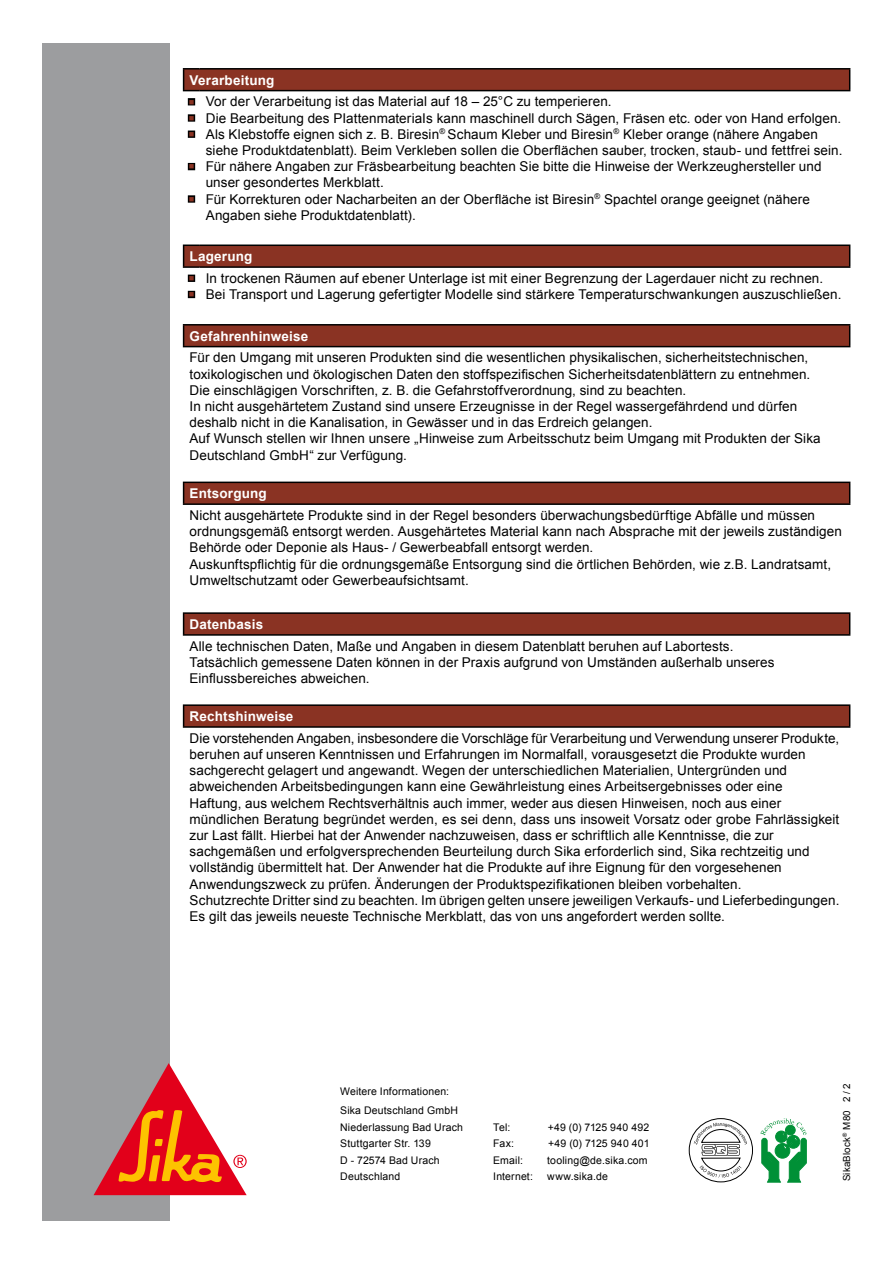
<style>
.page{position:relative;width:893px;height:1263px;background:#fff}
.page>*{position:absolute;margin:0;border:0;box-sizing:border-box;transform-origin:0 0}
.t1{font:13.5px/16.2px "Arial";letter-spacing:.005em;color:#000}
.t2{font:700 13.5px "Arial";letter-spacing:.01em;color:#fff}
.t3{font:10.5px/16.5px "Arial";letter-spacing:.015em;color:#000}
.t4{font:9.75px "Arial";letter-spacing:.025em;color:#000}
.t5{font:7.5px/16.2px "Wingdings";color:#8a3323;text-align:justify}
</style>
<div class="page">
<div style="left:43px;top:43px;width:127px;height:1177px;background:#9c9d9f"></div>
<svg style="left:94px;top:1063px;width:153px;height:132px"></svg>
<svg style="left:760px;top:1118px;width:46px;height:64px"></svg>
<div style="left:689px;top:1118px;width:64px;height:64px;border:1px solid #000;border-radius:50%"></div>
<svg style="left:694px;top:1123px;width:53px;height:54px"></svg>
<div style="left:184px;top:69px;width:666px;height:22px;background:#8a3323"></div>
<svg style="left:184px;top:91px;width:666px;height:112px"></svg>
<hr style="left:200px;top:68px;width:650px;height:2px;background:#000">
<svg style="left:849px;top:70px;width:1px;height:20px"></svg>
<svg style="left:183px;top:68px;width:17px;height:23px"></svg>
<hr style="left:200px;top:90px;width:650px;height:1px;background:#000">
<div style="left:188px;top:98px;width:7px;height:7px;border:3px solid #000"></div>
<div style="left:188px;top:114px;width:7px;height:8px;border:3px solid #000"></div>
<div style="left:188px;top:131px;width:7px;height:7px;border:3px solid #000"></div>
<div style="left:188px;top:163px;width:7px;height:7px;border:3px solid #000"></div>
<div style="left:188px;top:195px;width:7px;height:8px;border:3px solid #000"></div>
<div style="left:184px;top:325px;width:666px;height:22px;background:#8a3323"></div>
<svg style="left:849px;top:326px;width:1px;height:20px"></svg>
<hr style="left:183px;top:324px;width:667px;height:2px;background:#000">
<svg style="left:183px;top:326px;width:1px;height:20px"></svg>
<hr style="left:183px;top:346px;width:667px;height:1px;background:#000">
<div style="left:184px;top:482px;width:666px;height:22px;background:#8a3323"></div>
<svg style="left:849px;top:483px;width:1px;height:20px"></svg>
<hr style="left:183px;top:482px;width:667px;height:1px;background:#000">
<svg style="left:183px;top:483px;width:1px;height:20px"></svg>
<hr style="left:183px;top:503px;width:667px;height:2px;background:#000">
<div style="left:184px;top:613px;width:666px;height:22px;background:#8a3323"></div>
<svg style="left:849px;top:614px;width:1px;height:20px"></svg>
<hr style="left:183px;top:612px;width:667px;height:2px;background:#000">
<svg style="left:183px;top:614px;width:1px;height:20px"></svg>
<hr style="left:183px;top:634px;width:667px;height:2px;background:#000">
<div style="left:184px;top:705px;width:666px;height:22px;background:#8a3323"></div>
<svg style="left:849px;top:706px;width:1px;height:20px"></svg>
<hr style="left:183px;top:704px;width:667px;height:2px;background:#000">
<svg style="left:183px;top:706px;width:1px;height:20px"></svg>
<hr style="left:183px;top:726px;width:667px;height:2px;background:#000">
<svg style="left:183px;top:244px;width:667px;height:55px"></svg>
<p class="t2" style="left:190px;top:71px;width:86px">Verarbeitung</p>
<p class="t5" style="left:189px;top:94px;width:7px">■ ■ ■</p>
<p class="t5" style="left:189px;top:159px;width:7px">■</p>
<p class="t5" style="left:189px;top:191px;width:7px">■</p>
<p class="t1" style="left:206px;top:94px;width:638px">Vor der Verarbeitung ist das Material auf 18 – 25°C zu temperieren.<br>Die Bearbeitung des PIattenmateriaIs kann maschinell durch Sägen, Fräsen etc. oder von Hand erfolgen.<br>Als Klebstoffe eignen sich z. B. Biresin<sup>®</sup> Schaum Kleber und Biresin<sup>®</sup> Kleber orange (nähere Angaben siehe Produktdatenblatt). Beim Verkleben soIlen die Oberflächen sauber, trocken, staub- und fettfrei sein.<br>Für nähere Angaben zur Fräsbearbeitung beachten Sie bitte die Hinweise der Werkzeughersteller und unser gesondertes Merkblatt.<br>Für Korrekturen oder Nacharbeiten an der Oberfläche ist Biresin<sup>®</sup> Spachtel orange geeignet (nähere Angaben siehe Produktdatenblatt).</p>
<p class="t2" style="left:190px;top:247px;width:64px">Lagerung</p>
<p class="t1" style="left:206px;top:270px;width:637px">In trockenen Räumen auf ebener Unterlage ist mit einer Begrenzung der Lagerdauer nicht zu rechnen.<br>Bei Transport und Lagerung gefertigter Modelle sind stärkere Temperaturschwankungen auszuschließen.</p>
<p class="t2" style="left:190px;top:327px;width:120px">Gefahrenhinweise</p>
<p class="t1" style="left:190px;top:350px;width:633px">Für den Umgang mit unseren Produkten sind die wesentlichen physikalischen, sicherheitstechnischen, toxikologischen und ökologischen Daten den stoffspezifischen Sicherheitsdatenblättern zu entnehmen.<br>Die einschlägigen Vorschriften, z. B. die Gefahrstoffverordnung, sind zu beachten.<br>In nicht ausgehärtetem Zustand sind unsere Erzeugnisse in der Regel wassergefährdend und dürfen deshalb nicht in die Kanalisation, in Gewässer und in das Erdreich gelangen.<br>Auf Wunsch stellen wir Ihnen unsere „Hinweise zum Arbeitsschutz beim Umgang mit Produkten der Sika Deutschland GmbH“ zur Verfügung.</p>
<p class="t2" style="left:190px;top:484px;width:79px">Entsorgung</p>
<p class="t1" style="left:190px;top:507px;width:654px">Nicht ausgehärtete Produkte sind in der Regel besonders überwachungsbedürftige Abfälle und müssen ordnungsgemäß entsorgt werden. Ausgehärtetes Material kann nach Absprache mit der jeweils zuständigen Behörde oder Deponie als Haus- / Gewerbeabfall entsorgt werden.<br>Auskunftspflichtig für die ordnungsgemäße Entsorgung sind die örtlichen Behörden, wie z.B. Landratsamt, Umweltschutzamt oder Gewerbeaufsichtsamt.</p>
<p class="t2" style="left:190px;top:615px;width:75px">Datenbasis</p>
<p class="t1" style="left:190px;top:638px;width:586px">Alle technischen Daten, Maße und Angaben in diesem Datenblatt beruhen auf Labortests.<br>Tatsächlich gemessene Daten können in der Praxis aufgrund von Umständen außerhalb unseres<br>Einflussbereiches abweichen.</p>
<p class="t2" style="left:190px;top:707px;width:105px">Rechtshinweise</p>
<p class="t1" style="left:190px;top:730px;width:651px">Die vorstehenden Angaben, insbesondere die Vorschläge für Verarbeitung und Verwendung unserer Produkte, beruhen auf unseren Kenntnissen und Erfahrungen im Normalfall, vorausgesetzt die Produkte wurden sachgerecht gelagert und angewandt. Wegen der unterschiedlichen Materialien, Untergründen und abweichenden Arbeitsbedingungen kann eine Gewährleistung eines Arbeitsergebnisses oder eine<br>Haftung, aus welchem Rechtsverhältnis auch immer, weder aus diesen Hinweisen, noch aus einer mündlichen Beratung begründet werden, es sei denn, dass uns insoweit Vorsatz oder grobe Fahrlässigkeit zur Last fällt. Hierbei hat der Anwender nachzuweisen, dass er schriftlich alle Kenntnisse, die zur sachgemäßen und erfolgversprechenden Beurteilung durch Sika erforderlich sind, Sika rechtzeitig und vollständig übermittelt hat. Der Anwender hat die Produkte auf ihre Eignung für den vorgesehenen Anwendungszweck zu prüfen. Änderungen der Produktspezifikationen bleiben vorbehalten.<br>Schutzrechte Dritter sind zu beachten. Im übrigen gelten unsere jeweiligen Verkaufs- und Lieferbedingungen.<br>Es gilt das jeweils neueste Technische Merkblatt, das von uns angefordert werden sollte.</p>
<p class="t3" style="left:340px;top:1081px;width:119px;line-height:19.5px">Weitere Informationen:<br>Sika Deutschland GmbH</p>
<p class="t3" style="left:340px;top:1119px;width:124px">Niederlassung Bad Urach<br>Stuttgarter Str. 139<br>D - 72574 Bad Urach<br>Deutschland</p>
<p class="t3" style="left:493px;top:1119px;width:18px">Tel:</p>
<p class="t3" style="left:548px;top:1119px;width:103px">+49 (0) 7125 940 492</p>
<p class="t3" style="left:493px;top:1135px;width:22px">Fax:</p>
<p class="t3" style="left:548px;top:1135px;width:103px">+49 (0) 7125 940 401</p>
<p class="t3" style="left:493px;top:1152px;width:31px">Email:</p>
<p class="t3" style="left:547px;top:1152px;width:102px">tooling@de.sika.com</p>
<p class="t3" style="left:493px;top:1168px;width:41px">Internet:</p>
<p class="t3" style="left:547px;top:1168px;width:62px">www.sika.de</p>
<p class="t4" style="left:840px;top:1181px;width:100px;rotate:-90deg">SikaBlock<sup>®</sup> M80 2 / 2</p>
</div>
